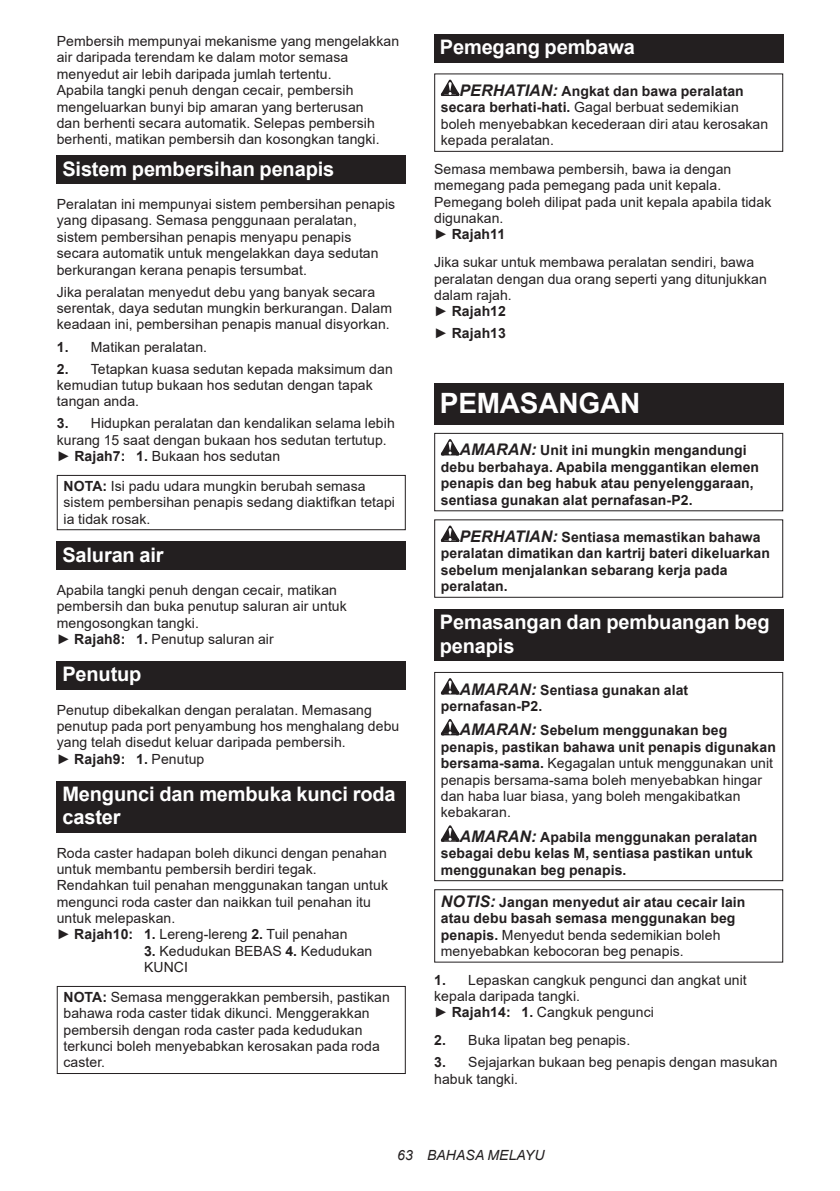
<style>
.page{position:relative;width:840px;height:1191px;background:#fff}
.page>*{position:absolute;margin:0;border:0;box-sizing:border-box;transform-origin:0 0}
.t1{font:700 28px "Arial";letter-spacing:-.01em;color:#fff}
.t2{font:700 20px/23.4px "Arial";letter-spacing:-.01em;color:#fff}
.t3{font:14px/16.4px "Arial";letter-spacing:.005em;color:#231f20}
.t4{font:700 14px/16.4px "Arial";letter-spacing:.005em;color:#231f20}
.t5{font:italic 14px "Arial";letter-spacing:.005em;color:#231f20}
.s1{font-weight:700}
.s2{font-weight:700;font-style:italic;font-size:16px}
.s3{font-weight:400}
.s4{font-style:italic;font-size:16px}
</style>
<div class="page">
<div style="left:57px;top:156px;width:348px;height:28px;background:#231f20"></div>
<div style="left:57px;top:475px;width:348px;height:55px;border:1px solid #231f20"></div>
<div style="left:57px;top:541px;width:348px;height:29px;background:#231f20"></div>
<div style="left:57px;top:661px;width:348px;height:28px;background:#231f20"></div>
<div style="left:57px;top:780px;width:348px;height:52px;background:#231f20"></div>
<div style="left:57px;top:986px;width:348px;height:88px;border:1px solid #231f20"></div>
<div style="left:434px;top:34px;width:348px;height:29px;background:#231f20"></div>
<svg style="left:440px;top:80px;width:19px;height:16px"></svg>
<div style="left:434px;top:73px;width:348px;height:79px;border:1px solid #231f20"></div>
<div style="left:434px;top:384px;width:348px;height:41px;background:#231f20"></div>
<svg style="left:440px;top:439px;width:19px;height:16px"></svg>
<div style="left:434px;top:433px;width:348px;height:78px;border:1px solid #231f20"></div>
<svg style="left:440px;top:525px;width:19px;height:17px"></svg>
<div style="left:434px;top:519px;width:348px;height:79px;border:1px solid #231f20"></div>
<div style="left:434px;top:609px;width:348px;height:52px;background:#231f20"></div>
<svg style="left:440px;top:678px;width:19px;height:16px"></svg>
<svg style="left:440px;top:719px;width:19px;height:16px"></svg>
<svg style="left:440px;top:825px;width:19px;height:16px"></svg>
<div style="left:434px;top:672px;width:348px;height:209px;border:1px solid #231f20"></div>
<div style="left:434px;top:889px;width:348px;height:73px;border:1px solid #231f20"></div>
<p class="t3" style="left:57px;top:33px;width:344px">Pembersih mempunyai mekanisme yang mengelakkan air daripada terendam ke dalam motor semasa menyedut air lebih daripada jumlah tertentu.<br>Apabila tangki penuh dengan cecair, pembersih mengeluarkan bunyi bip amaran yang berterusan<br>dan berhenti secara automatik. Selepas pembersih berhenti, matikan pembersih dan kosongkan tangki.</p>
<h2 class="t2" style="left:62px;top:157px;width:273px">Sistem pembersihan penapis</h2>
<p class="t3" style="left:57px;top:196px;width:340px">Peralatan ini mempunyai sistem pembersihan penapis yang dipasang. Semasa penggunaan peralatan, sistem pembersihan penapis menyapu penapis secara automatik untuk mengelakkan daya sedutan berkurangan kerana penapis tersumbat.</p>
<p class="t3" style="left:57px;top:283px;width:336px">Jika peralatan menyedut debu yang banyak secara serentak, daya sedutan mungkin berkurangan. Dalam keadaan ini, pembersihan penapis manual disyorkan.</p>
<p class="t3" style="left:57px;top:338px;width:152px"><span class="s1">1.</span> Matikan peralatan.</p>
<p class="t3" style="left:57px;top:360px;width:337px"><span class="s1">2.</span> Tetapkan kuasa sedutan kepada maksimum dan kemudian tutup bukaan hos sedutan dengan tapak tangan anda.</p>
<p class="t3" style="left:57px;top:415px;width:339px"><span class="s1">3.</span> Hidupkan peralatan dan kendalikan selama lebih kurang 15 saat dengan bukaan hos sedutan tertutup. ► <span class="s1">Rajah7: 1.</span> Bukaan hos sedutan</p>
<p class="t3" style="left:63px;top:477px;width:333px"><span class="s1">NOTA:</span> Isi padu udara mungkin berubah semasa sistem pembersihan penapis sedang diaktifkan tetapi ia tidak rosak.</p>
<h2 class="t2" style="left:62px;top:543px;width:103px">Saluran air</h2>
<p class="t3" style="left:57px;top:582px;width:291px">Apabila tangki penuh dengan cecair, matikan pembersih dan buka penutup saluran air untuk mengosongkan tangki.<br>► <span class="s1">Rajah8: 1.</span> Penutup saluran air</p>
<h2 class="t2" style="left:62px;top:662px;width:81px">Penutup</h2>
<p class="t3" style="left:57px;top:701px;width:344px">Penutup dibekalkan dengan peralatan. Memasang penutup pada port penyambung hos menghalang debu yang telah disedut keluar daripada pembersih.<br>► <span class="s1">Rajah9: 1.</span> Penutup</p>
<h2 class="t2" style="left:62px;top:782px;width:334px">Mengunci dan membuka kunci roda caster</h2>
<p class="t3" style="left:57px;top:844px;width:332px">Roda caster hadapan boleh dikunci dengan penahan untuk membantu pembersih berdiri tegak.<br>Rendahkan tuil penahan menggunakan tangan untuk mengunci roda caster dan naikkan tuil penahan itu untuk melepaskan.<br>► <span class="s1">Rajah10: 1.</span> Lereng-lereng <span class="s1">2.</span> Tuil penahan</p>
<p class="t3" style="left:144px;top:942px;width:230px"><span class="s1">3.</span> Kedudukan BEBAS <span class="s1">4.</span> Kedudukan<br>KUNCI</p>
<p class="t3" style="left:63px;top:988px;width:328px"><span class="s1">NOTA:</span> Semasa menggerakkan pembersih, pastikan bahawa roda caster tidak dikunci. Menggerakkan pembersih dengan roda caster pada kedudukan terkunci boleh menyebabkan kerosakan pada roda caster.</p>
<h2 class="t2" style="left:439px;top:36px;width:196px">Pemegang pembawa</h2>
<p class="t3" style="left:440px;top:83px;width:329px;text-indent:19px"><span class="s2">PERHATIAN:</span> <span class="s1">Angkat dan bawa peralatan secara berhati-hati.</span> Gagal berbuat sedemikian boleh menyebabkan kecederaan diri atau kerosakan kepada peralatan.</p>
<p class="t3" style="left:434px;top:161px;width:338px">Semasa membawa pembersih, bawa ia dengan memegang pada pemegang pada unit kepala.<br>Pemegang boleh dilipat pada unit kepala apabila tidak digunakan.<br>► <span class="s1">Rajah11</span></p>
<p class="t3" style="left:434px;top:254px;width:334px">Jika sukar untuk membawa peralatan sendiri, bawa peralatan dengan dua orang seperti yang ditunjukkan dalam rajah.<br>► <span class="s1">Rajah12</span></p>
<p class="t4" style="left:434px;top:325px;width:73px"><span class="s3">►</span> Rajah13</p>
<h1 class="t1" style="left:439px;top:384px;width:202px">PEMASANGAN</h1>
<p class="t4" style="left:440px;top:442px;width:319px;text-indent:19px"><span class="s4">AMARAN:</span> Unit ini mungkin mengandungi debu berbahaya. Apabila menggantikan elemen penapis dan beg habuk atau penyelenggaraan, sentiasa gunakan alat pernafasan-P2.</p>
<p class="t4" style="left:440px;top:529px;width:330px;text-indent:19px"><span class="s4">PERHATIAN:</span> Sentiasa memastikan bahawa peralatan dimatikan dan kartrij bateri dikeluarkan sebelum menjalankan sebarang kerja pada peralatan.</p>
<h2 class="t2" style="left:439px;top:610px;width:331px">Pemasangan dan pembuangan beg penapis</h2>
<p class="t4" style="left:440px;top:681px;width:249px;text-indent:19px"><span class="s4">AMARAN:</span> Sentiasa gunakan alat pernafasan-P2.</p>
<p class="t3" style="left:440px;top:722px;width:336px;text-indent:19px"><span class="s2">AMARAN:</span> <span class="s1">Sebelum menggunakan beg penapis, pastikan bahawa unit penapis digunakan bersama-sama.</span> Kegagalan untuk menggunakan unit penapis bersama-sama boleh menyebabkan hingar dan haba luar biasa, yang boleh mengakibatkan kebakaran.</p>
<p class="t4" style="left:440px;top:828px;width:318px;text-indent:19px"><span class="s4">AMARAN:</span> Apabila menggunakan peralatan sebagai debu kelas M, sentiasa pastikan untuk menggunakan beg penapis.</p>
<p class="t4" style="left:440px;top:893px;width:306px"><span class="s4">NOTIS:</span> Jangan menyedut air atau cecair lain atau debu basah semasa menggunakan beg penapis. <span class="s3">Menyedut benda sedemikian boleh menyebabkan kebocoran beg penapis.</span></p>
<p class="t3" style="left:434px;top:971px;width:314px"><span class="s1">1.</span> Lepaskan cangkuk pengunci dan angkat unit kepala daripada tangki.<br>► <span class="s1">Rajah14: 1.</span> Cangkuk pengunci</p>
<p class="t3" style="left:434px;top:1032px;width:197px"><span class="s1">2.</span> Buka lipatan beg penapis.</p>
<p class="t3" style="left:434px;top:1054px;width:344px"><span class="s1">3.</span> Sejajarkan bukaan beg penapis dengan masukan habuk tangki.</p>
<p class="t5" style="left:397px;top:1146px;width:149px">63 BAHASA MELAYU</p>
</div>
